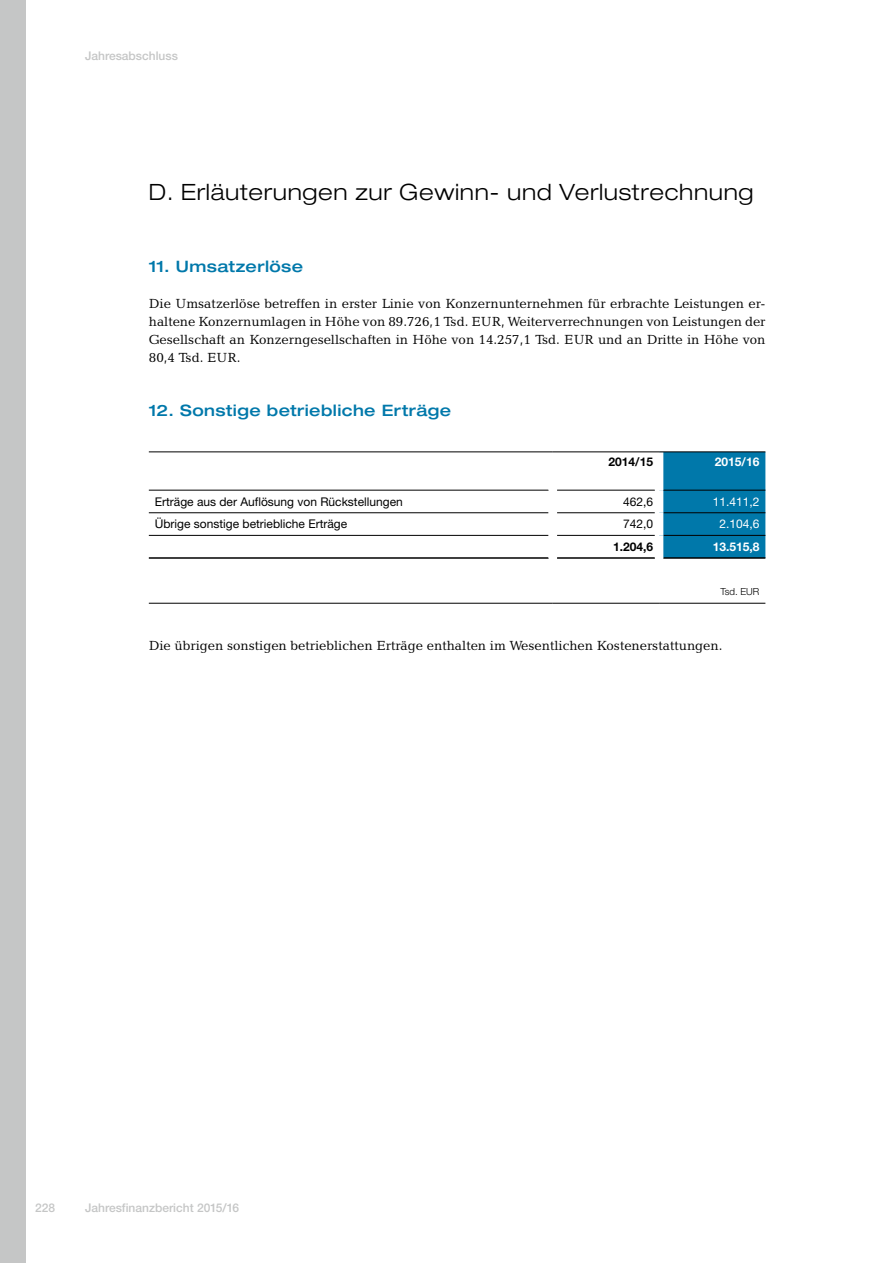
<style>
.page{position:relative;width:893px;height:1263px;background:#fff}
.page>*{position:absolute;margin:0;border:0;box-sizing:border-box;transform-origin:0 0}
.t1{font:300 expanded 22.5px "Helvetica Neue LT Std";letter-spacing:.03em;color:#000}
.t2{font:500 expanded 15.75px "Helvetica Neue LT Std";letter-spacing:.025em;color:#0078aa}
.t3{font:13.5px/18px "Candida BT";color:#000;text-align:justify}
.t4{font:12px "Helvetica Neue LT Std";color:#000}
.t5{font:500 12px "Helvetica Neue LT Std";color:#c5c6c6}
.t6{font:700 12px "Helvetica Neue LT Std";color:#fff}
.t7{font:12px "Helvetica Neue LT Std";color:#fff}
.t8{font:700 12px "Helvetica Neue LT Std";color:#000}
.t9{font:300 9.75px "Helvetica Neue LT Std";color:#000}
</style>
<div class="page">
<div style="left:0;top:0;width:26px;height:1263px;background:#c5c6c6"></div>
<div style="left:663px;top:453px;width:102px;height:104px;background:#0078aa"></div>
<hr style="left:149px;top:512px;width:400px;height:1px;background:#000">
<hr style="left:557px;top:512px;width:98px;height:1px;background:#000">
<hr style="left:663px;top:512px;width:102px;height:1px;background:#000">
<hr style="left:149px;top:535px;width:400px;height:1px;background:#000">
<hr style="left:557px;top:535px;width:98px;height:1px;background:#000">
<hr style="left:663px;top:535px;width:102px;height:1px;background:#000">
<hr style="left:149px;top:603px;width:404px;height:1px;background:#000">
<hr style="left:553px;top:603px;width:106px;height:1px;background:#000">
<hr style="left:659px;top:603px;width:106px;height:1px;background:#000">
<hr style="left:149px;top:490px;width:400px;height:1px;background:#000">
<hr style="left:557px;top:490px;width:98px;height:1px;background:#000">
<hr style="left:663px;top:490px;width:102px;height:1px;background:#000">
<hr style="left:149px;top:452px;width:404px;height:1px;background:#000">
<hr style="left:553px;top:452px;width:106px;height:1px;background:#000">
<hr style="left:659px;top:452px;width:106px;height:1px;background:#000">
<hr style="left:149px;top:557px;width:400px;height:2px;background:#000">
<hr style="left:557px;top:557px;width:98px;height:2px;background:#000">
<hr style="left:663px;top:557px;width:102px;height:2px;background:#000">
<p class="t5" style="left:85px;top:48px;width:94px">Jahresabschluss</p>
<h1 class="t1" style="left:149px;top:178px;width:606px">D. Erläuterungen zur Gewinn- und Verlustrechnung</h1>
<p class="t2" style="left:149px;top:256px;width:156px">11. Umsatzerlöse</p>
<p class="t3" style="left:149px;top:294px;width:618px">Die Umsatzerlöse betreffen in erster Linie von Konzernunternehmen für erbrachte Leistungen er&shy;haltene Konzernumlagen in Höhe von 89.726,1 Tsd. EUR, Weiterverrechnungen von Leistungen der Gesellschaft an Konzerngesellschaften in Höhe von 14.257,1 Tsd. EUR und an Dritte in Höhe von 80,4 Tsd. EUR.</p>
<p class="t2" style="left:149px;top:400px;width:304px">12. Sonstige betriebliche Erträge</p>
<p class="t8" style="left:609px;top:455px;width:46px">2014/15</p>
<p class="t6" style="left:715px;top:455px;width:46px">2015/16</p>
<p class="t4" style="left:155px;top:494px;width:250px">Erträge aus der Auflösung von Rückstellungen</p>
<p class="t4" style="left:623px;top:494px;width:32px">462,6</p>
<p class="t7" style="left:713px;top:494px;width:48px">11.411,2</p>
<p class="t4" style="left:155px;top:517px;width:194px">Übrige sonstige betriebliche Erträge</p>
<p class="t4" style="left:623px;top:517px;width:32px">742,0</p>
<p class="t7" style="left:719px;top:517px;width:42px">2.104,6</p>
<p class="t8" style="left:613px;top:539px;width:42px">1.204,6</p>
<p class="t6" style="left:713px;top:539px;width:48px">13.515,8</p>
<p class="t9" style="left:720px;top:586px;width:41px">Tsd. EUR</p>
<p class="t3" style="left:149px;top:636px;width:575px">Die übrigen sonstigen betrieblichen Erträge enthalten im Wesentlichen Kostenerstattungen.</p>
<p class="t5" style="left:35px;top:1200px;width:22px">228</p>
<p class="t5" style="left:85px;top:1200px;width:156px">Jahresfinanzbericht 2015/16</p>
</div>
